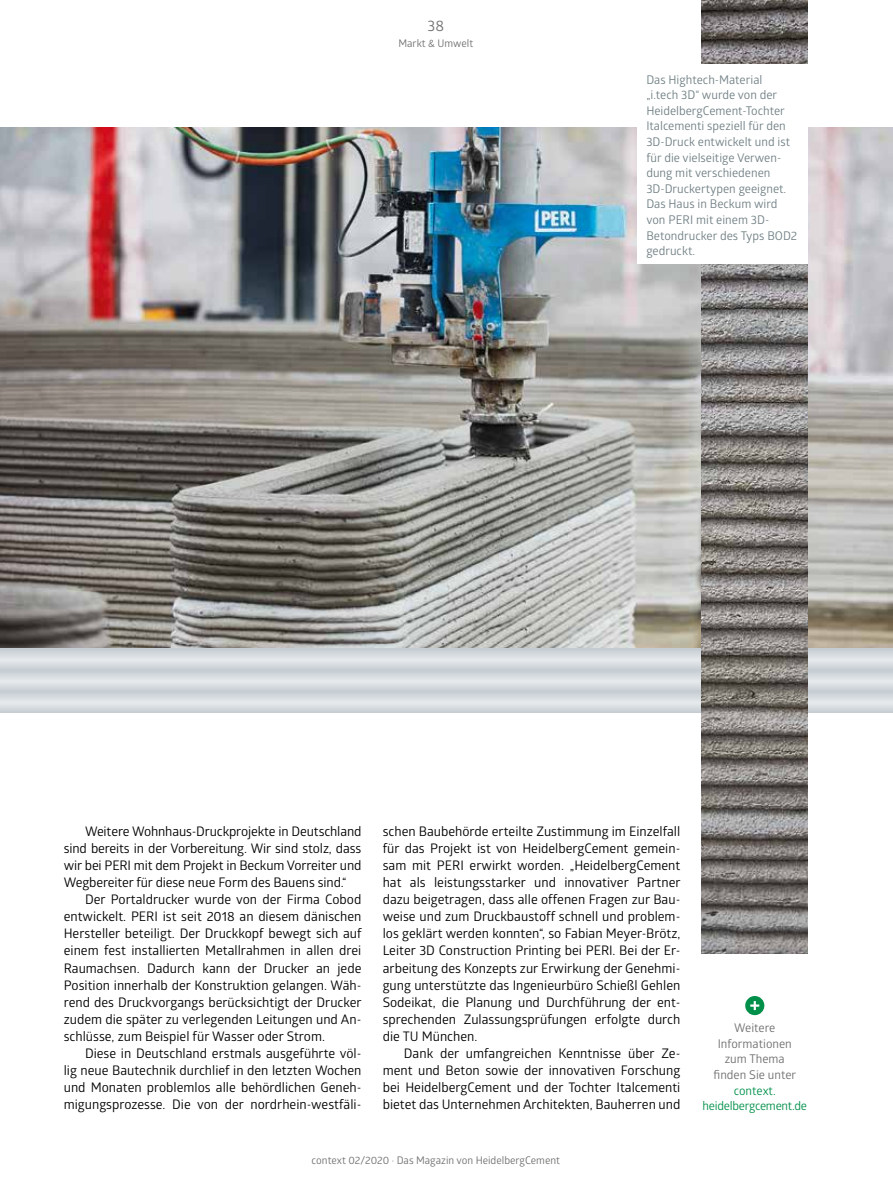
<style>
.page{position:relative;width:893px;height:1191px;background:#fff}
.page>*{position:absolute;margin:0;border:0;box-sizing:border-box;transform-origin:0 0}
.t1{font:15px "Glober";color:#706f6e}
.t2{font:13.2px/17.1px "Glober";color:#000;text-align:justify}
.t3{font:12px/15.6px "Glober";color:#718085}
.t4{font:12px/15.6px "Glober";color:#706f6e;text-align:center}
.t5{font:12px/15.6px "Glober";letter-spacing:-.02em;color:#00904a;text-align:center}
.t6{font:10.5px "Glober";color:#706f6e}
</style>
<div class="page">
<img style="left:0;top:128px;width:893px;height:520px">
<svg style="left:0;top:691px;width:893px;height:21px;background:#d6dbdf"></svg>
<svg style="left:0;top:670px;width:893px;height:21px;background:#d6dbdf"></svg>
<svg style="left:0;top:648px;width:893px;height:22px;background:#d5dade"></svg>
<div style="left:745px;top:996px;width:19px;height:19px;background:#00904a;border-radius:50%"></div>
<svg style="left:750px;top:1001px;width:9px;height:9px"></svg>
<img style="left:702px;top:0;width:106px;height:953px">
<div style="left:638px;top:64px;width:170px;height:200px;background:#fff"></div>
<p class="t1" style="left:428px;top:15px;width:18px">38</p>
<p class="t6" style="left:398px;top:36px;width:76px">Markt &amp; Umwelt</p>
<p class="t3" style="left:646px;top:71px;width:152px">Das Hightech-Material „i.tech 3D“ wurde von der<br>HeidelbergCement-Tochter<br>Italcementi speziell für den<br>3D-Druck entwickelt und ist für die vielseitige Verwen&shy;dung mit verschiedenen<br>3D-Druckertypen geeignet.<br>Das Haus in Beckum wird von PERI mit einem 3D-<br>Betondrucker des Typs BOD2 gedruckt.</p>
<p class="t2" style="left:64px;top:822px;width:299px;text-indent:21px">Weitere Wohnhaus-Druckprojekte in Deutschland sind bereits in der Vorbereitung. Wir sind stolz, dass wir bei PERI mit dem Projekt in Beckum Vorreiter und Wegbereiter für diese neue Form des Bauens sind.“</p>
<p class="t2" style="left:64px;top:890px;width:299px;text-indent:21px">Der Portaldrucker wurde von der Firma Cobod entwickelt. PERI ist seit 2018 an diesem dänischen Hersteller beteiligt. Der Druckkopf bewegt sich auf einem fest installierten Metallrahmen in allen drei Raumachsen. Dadurch kann der Drucker an jede Position innerhalb der Konstruktion gelangen. Wäh&shy;rend des Druckvorgangs berücksichtigt der Drucker zudem die später zu verlegenden Leitungen und An&shy;schlüsse, zum Beispiel für Wasser oder Strom.</p>
<p class="t2" style="left:64px;top:1044px;width:299px;text-indent:21px">Diese in Deutschland erstmals ausgeführte völ&shy;lig neue Bautechnik durchlief in den letzten Wochen und Monaten problemlos alle behördlichen Geneh&shy;migungsprozesse. Die von der nordrhein-westfäli-</p>
<p class="t2" style="left:383px;top:822px;width:299px">schen Baubehörde erteilte Zustimmung im Einzelfall für das Projekt ist von HeidelbergCement gemein&shy;sam mit PERI erwirkt worden. „HeidelbergCement hat als leistungsstarker und innovativer Partner dazu beigetragen, dass alle offenen Fragen zur Bau&shy;weise und zum Druckbaustoff schnell und problem&shy;los geklärt werden konnten“, so Fabian Meyer-Brötz, Leiter 3D Construction Printing bei PERI. Bei der Er&shy;arbeitung des Konzepts zur Erwirkung der Genehmi&shy;gung unterstützte das Ingenieurbüro Schießl Gehlen Sodeikat, die Planung und Durchführung der ent&shy;sprechenden Zulassungsprüfungen erfolgte durch die TU München.</p>
<p class="t2" style="left:383px;top:1044px;width:299px;text-indent:21px">Dank der umfangreichen Kenntnisse über Ze&shy;ment und Beton sowie der innovativen Forschung bei HeidelbergCement und der Tochter Italcementi bietet das Unternehmen Architekten, Bauherren und</p>
<p class="t4" style="left:714px;top:1019px;width:84px">Weitere<br>Informationen zum Thema finden Sie unter</p>
<p class="t5" style="left:702px;top:1082px;width:106px">context. heidelbergcement.de</p>
<p class="t6" style="left:312px;top:1153px;width:250px">context 02/2020 · Das Magazin von HeidelbergCement</p>
</div>
